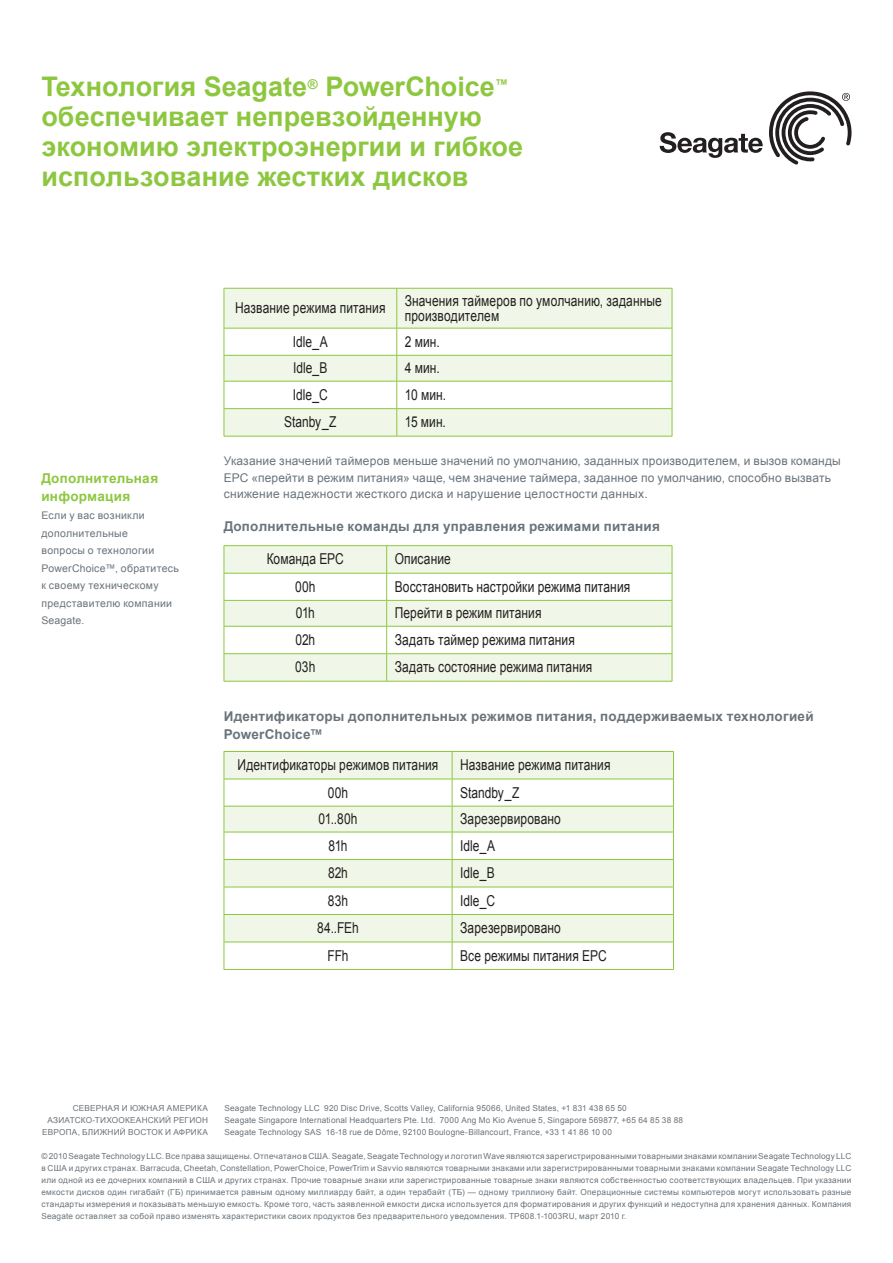
<style>
.page{position:relative;width:893px;height:1263px;background:#fff}
.page>*{position:absolute;margin:0;border:0;box-sizing:border-box;transform-origin:0 0}
.t1{font:700 27px/30px "Arial";color:#8dc73f}
.t2{font:15px/15px "Arial";letter-spacing:.01em;color:#231f20;scale:.8 1}
.t3{font:700 13.5px/18px "Arial";letter-spacing:.015em;color:#6a747b}
.t4{font:700 13.5px/18px "Arial";letter-spacing:.015em;color:#8dc73f}
.t5{font:12px/16.5px "Arial";letter-spacing:.015em;color:#6a747b}
.t6{font:10.5px/17.5px "Arial";letter-spacing:.025em;color:#6a747b}
.t7{font:8.25px/12px "Arial";letter-spacing:.02em;color:#6a747b;text-align:justify}
</style>
<div class="page">
<svg style="left:225px;top:289px;width:447px;height:147px;fill:#f1f7e8"></svg>
<hr style="left:224px;top:436px;width:173px;height:1px;background:#8dc73f">
<hr style="left:397px;top:436px;width:275px;height:1px;background:#8dc73f">
<hr style="left:224px;top:288px;width:1px;height:40px;background:#8dc73f">
<hr style="left:396px;top:288px;width:1px;height:40px;background:#8dc73f">
<hr style="left:672px;top:288px;width:1px;height:40px;background:#8dc73f">
<hr style="left:224px;top:288px;width:173px;height:1px;background:#8dc73f">
<hr style="left:397px;top:288px;width:275px;height:1px;background:#8dc73f">
<hr style="left:224px;top:328px;width:173px;height:1px;background:#8dc73f">
<hr style="left:397px;top:328px;width:275px;height:1px;background:#8dc73f">
<svg style="left:224px;top:328px;width:1px;height:108px"></svg>
<hr style="left:224px;top:355px;width:173px;height:1px;background:#8dc73f">
<hr style="left:224px;top:381px;width:173px;height:1px;background:#8dc73f">
<hr style="left:224px;top:408px;width:173px;height:1px;background:#8dc73f">
<hr style="left:397px;top:355px;width:275px;height:1px;background:#8dc73f">
<hr style="left:397px;top:381px;width:275px;height:1px;background:#8dc73f">
<hr style="left:397px;top:408px;width:275px;height:1px;background:#8dc73f">
<svg style="left:396px;top:328px;width:1px;height:108px"></svg>
<svg style="left:672px;top:328px;width:1px;height:108px"></svg>
<svg style="left:225px;top:546px;width:447px;height:135px;fill:#f1f7e8"></svg>
<hr style="left:224px;top:681px;width:163px;height:1px;background:#8dc73f">
<hr style="left:387px;top:681px;width:285px;height:1px;background:#8dc73f">
<hr style="left:224px;top:545px;width:163px;height:1px;background:#8dc73f">
<hr style="left:387px;top:545px;width:285px;height:1px;background:#8dc73f">
<hr style="left:224px;top:573px;width:163px;height:1px;background:#8dc73f">
<hr style="left:387px;top:573px;width:285px;height:1px;background:#8dc73f">
<svg style="left:224px;top:546px;width:1px;height:135px"></svg>
<hr style="left:224px;top:600px;width:163px;height:1px;background:#8dc73f">
<hr style="left:224px;top:626px;width:163px;height:1px;background:#8dc73f">
<hr style="left:224px;top:653px;width:163px;height:1px;background:#8dc73f">
<hr style="left:387px;top:600px;width:285px;height:1px;background:#8dc73f">
<hr style="left:387px;top:626px;width:285px;height:1px;background:#8dc73f">
<hr style="left:387px;top:653px;width:285px;height:1px;background:#8dc73f">
<svg style="left:386px;top:546px;width:1px;height:135px"></svg>
<svg style="left:672px;top:546px;width:1px;height:135px"></svg>
<svg style="left:225px;top:752px;width:448px;height:190px;fill:#f1f7e8"></svg>
<hr style="left:224px;top:751px;width:228px;height:1px;background:#8dc73f">
<hr style="left:452px;top:751px;width:222px;height:1px;background:#8dc73f">
<hr style="left:224px;top:779px;width:228px;height:1px;background:#8dc73f">
<hr style="left:452px;top:779px;width:222px;height:1px;background:#8dc73f">
<svg style="left:224px;top:752px;width:1px;height:217px"></svg>
<hr style="left:224px;top:806px;width:228px;height:1px;background:#8dc73f">
<hr style="left:224px;top:832px;width:228px;height:1px;background:#8dc73f">
<hr style="left:224px;top:859px;width:228px;height:1px;background:#8dc73f">
<hr style="left:224px;top:887px;width:228px;height:1px;background:#8dc73f">
<hr style="left:224px;top:914px;width:228px;height:1px;background:#8dc73f">
<hr style="left:224px;top:942px;width:228px;height:1px;background:#8dc73f">
<hr style="left:452px;top:806px;width:222px;height:1px;background:#8dc73f">
<hr style="left:452px;top:832px;width:222px;height:1px;background:#8dc73f">
<hr style="left:452px;top:859px;width:222px;height:1px;background:#8dc73f">
<hr style="left:452px;top:887px;width:222px;height:1px;background:#8dc73f">
<hr style="left:452px;top:914px;width:222px;height:1px;background:#8dc73f">
<hr style="left:452px;top:942px;width:222px;height:1px;background:#8dc73f">
<svg style="left:452px;top:752px;width:1px;height:217px"></svg>
<svg style="left:673px;top:752px;width:1px;height:217px"></svg>
<hr style="left:224px;top:969px;width:228px;height:1px;background:#8dc73f">
<hr style="left:452px;top:969px;width:222px;height:1px;background:#8dc73f">
<svg style="left:660px;top:132px;width:103px;height:26px"></svg>
<svg style="left:769px;top:91px;width:82px;height:74px"></svg>
<h1 class="t1" style="left:41px;top:73px;width:483px">Технология Seagate<sup>®</sup> PowerChoice<sup>™ </sup>обеспечивает непревзойденную экономию электроэнергии и гибкое использование жестких дисков</h1>
<h3 class="t4" style="left:41px;top:470px;width:118px">Дополнительная информация</h3>
<p class="t6" style="left:41px;top:507px;width:139px">Если у вас возникли дополнительные<br>вопросы о технологии<br>PowerChoice™, обратитесь к своему техническому представителю компании<br>Seagate.</p>
<h2 class="t2" style="left:235px;top:300px;width:189px">Название режима питания</h2>
<h2 class="t2" style="left:405px;top:293px;width:323px">Значения таймеров по умолчанию, заданные производителем</h2>
<h2 class="t2" style="left:293px;top:334px;width:45px">Idle_A</h2>
<h2 class="t2" style="left:405px;top:334px;width:45px">2 мин.</h2>
<h2 class="t2" style="left:293px;top:361px;width:45px">Idle_B</h2>
<h2 class="t2" style="left:405px;top:361px;width:45px">4 мин.</h2>
<h2 class="t2" style="left:293px;top:387px;width:45px">Idle_C</h2>
<h2 class="t2" style="left:405px;top:387px;width:53px">10 мин.</h2>
<h2 class="t2" style="left:284px;top:415px;width:67px">Stanby_Z</h2>
<h2 class="t2" style="left:405px;top:415px;width:53px">15 мин.</h2>
<p class="t5" style="left:224px;top:453px;width:619px">Указание значений таймеров меньше значений по умолчанию, заданных производителем, и вызов команды<br>EPC «перейти в режим питания» чаще, чем значение таймера, заданное по умолчанию, способно вызвать снижение надежности жесткого диска и нарушение целостности данных.</p>
<h3 class="t3" style="left:224px;top:518px;width:438px">Дополнительные команды для управления режимами питания</h3>
<h2 class="t2" style="left:267px;top:552px;width:98px">Команда EPC</h2>
<h2 class="t2" style="left:395px;top:552px;width:72px">Описание</h2>
<h2 class="t2" style="left:295px;top:579px;width:27px">00h</h2>
<h2 class="t2" style="left:395px;top:579px;width:296px">Восстановить настройки режима питания</h2>
<h2 class="t2" style="left:296px;top:606px;width:25px">01h</h2>
<h2 class="t2" style="left:395px;top:606px;width:185px">Перейти в режим питания</h2>
<h2 class="t2" style="left:295px;top:632px;width:26px">02h</h2>
<h2 class="t2" style="left:395px;top:632px;width:227px">Задать таймер режима питания</h2>
<h2 class="t2" style="left:295px;top:660px;width:27px">03h</h2>
<h2 class="t2" style="left:395px;top:660px;width:249px">Задать состояние режима питания</h2>
<h3 class="t3" style="left:224px;top:708px;width:591px">Идентификаторы дополнительных режимов питания, поддерживаемых технологией<br>PowerChoice™</h3>
<h2 class="t2" style="left:238px;top:757px;width:252px">Идентификаторы режимов питания</h2>
<h2 class="t2" style="left:460px;top:757px;width:189px">Название режима питания</h2>
<h2 class="t2" style="left:328px;top:785px;width:27px">00h</h2>
<h2 class="t2" style="left:460px;top:785px;width:75px">Standby_Z</h2>
<h2 class="t2" style="left:318px;top:811px;width:50px">01..80h</h2>
<h2 class="t2" style="left:460px;top:811px;width:127px">Зарезервировано</h2>
<h2 class="t2" style="left:329px;top:838px;width:25px">81h</h2>
<h2 class="t2" style="left:460px;top:838px;width:45px">Idle_A</h2>
<h2 class="t2" style="left:328px;top:865px;width:26px">82h</h2>
<h2 class="t2" style="left:460px;top:865px;width:45px">Idle_B</h2>
<h2 class="t2" style="left:328px;top:893px;width:27px">83h</h2>
<h2 class="t2" style="left:460px;top:893px;width:45px">Idle_C</h2>
<h2 class="t2" style="left:317px;top:920px;width:53px">84..FEh</h2>
<h2 class="t2" style="left:460px;top:920px;width:127px">Зарезервировано</h2>
<h2 class="t2" style="left:327px;top:948px;width:28px">FFh</h2>
<h2 class="t2" style="left:460px;top:948px;width:185px">Все режимы питания EPC</h2>
<p class="t7" style="left:73px;top:1102px;width:137px">СЕВЕРНАЯ И ЮЖНАЯ АМЕРИКА</p>
<p class="t7" style="left:224px;top:1102px;width:404px">Seagate Technology LLC 920 Disc Drive, Scotts Valley, California 95066, United States, +1 831 438 65 50</p>
<p class="t7" style="left:48px;top:1114px;width:162px">АЗИАТСКО-ТИХООКЕАНСКИЙ РЕГИОН</p>
<p class="t7" style="left:224px;top:1114px;width:460px">Seagate Singapore International Headquarters Pte. Ltd. 7000 Ang Mo Kio Avenue 5, Singapore 569877, +65 64 85 38 88</p>
<p class="t7" style="left:42px;top:1126px;width:167px">ЕВРОПА, БЛИЖНИЙ ВОСТОК И АФРИКА</p>
<p class="t7" style="left:224px;top:1126px;width:389px">Seagate Technology SAS 16-18 rue de Dôme, 92100 Boulogne-Billancourt, France, +33 1 41 86 10 00</p>
<p class="t7" style="left:41px;top:1150px;width:812px">© 2010 Seagate Technology LLC. Все права защищены. Отпечатано в США. Seagate, Seagate Technology и логотип Wave являются зарегистрированными товарными знаками компании Seagate Technology LLC в США и других странах. Barracuda, Cheetah, Constellation, PowerChoice, PowerTrim и Savvio являются товарными знаками или зарегистрированными товарными знаками компании Seagate Technology LLC или одной из ее дочерних компаний в США и других странах. Прочие товарные знаки или зарегистрированные товарные знаки являются собственностью соответствующих владельцев. При указании емкости дисков один гигабайт (ГБ) принимается равным одному миллиарду байт, а один терабайт (ТБ) — одному триллиону байт. Операционные системы компьютеров могут использовать разные стандарты измерения и показывать меньшую емкость. Кроме того, часть заявленной емкости диска используется для форматирования и других функций и недоступна для хранения данных. Компания Seagate оставляет за собой право изменять характеристики своих продуктов без предварительного уведомления. TP608.1-1003RU, март 2010 г.</p>
</div>
